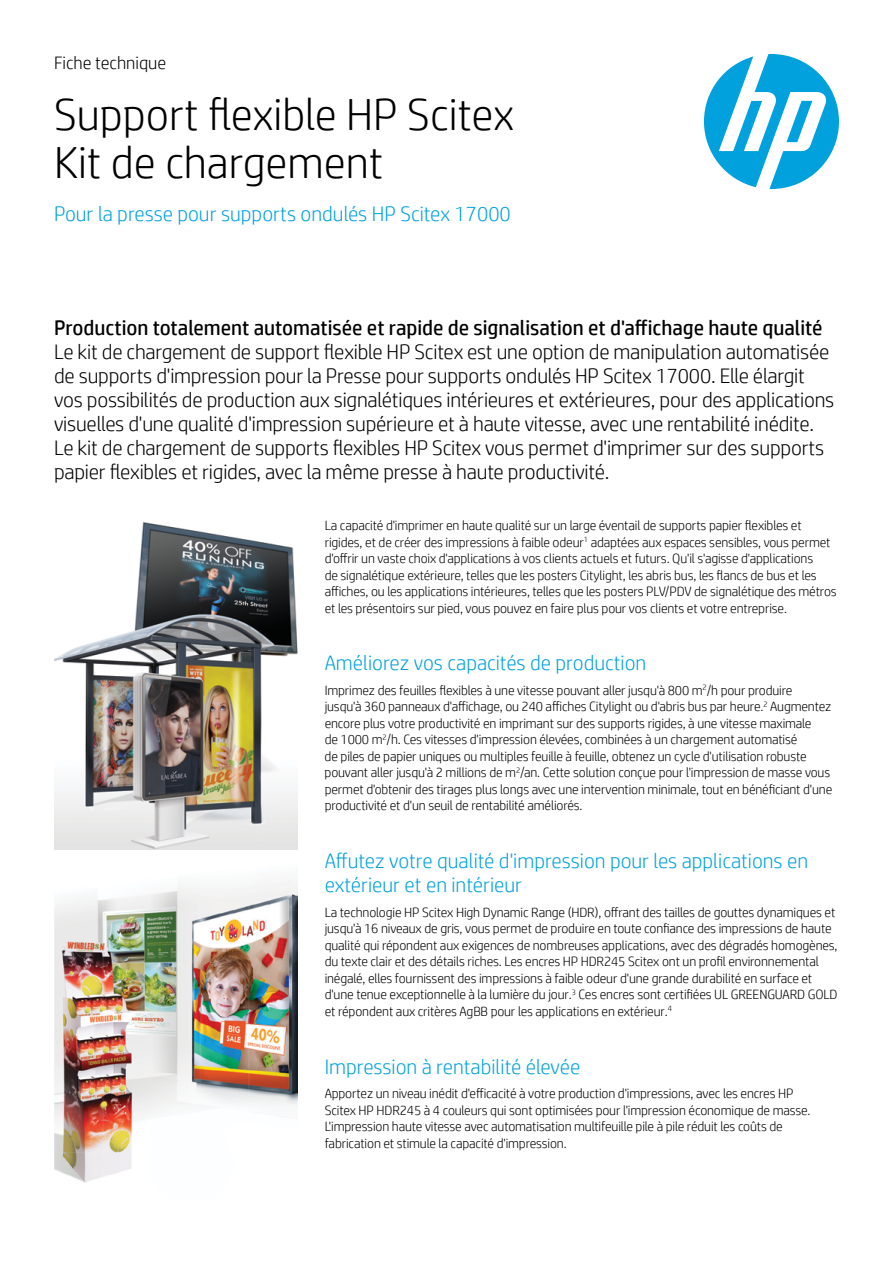
<style>
.page{position:relative;width:893px;height:1263px;background:#fff}
.page>*{position:absolute;margin:0;border:0;box-sizing:border-box;transform-origin:0 0}
.t1{font:300 45px/48px "HP Simplified";color:#000}
.t2{font:300 21px/24px "HP Simplified";letter-spacing:-.01em;color:#000}
.t3{font:300 21px/24px "HP Simplified";color:#00a1dd}
.t4{font:21px "HP Simplified";color:#000}
.t5{font:300 18px "HP Simplified";color:#000}
.t6{font:300 13.5px/16.5px "HP Simplified";letter-spacing:-.01em;color:#000}
</style>
<div class="page">
<svg style="left:704px;top:54px;width:135px;height:135px"></svg>
<img style="left:54px;top:522px;width:244px;height:327px">
<img style="left:54px;top:880px;width:244px;height:303px">
<h3 class="t5" style="left:54px;top:51px;width:114px">Fiche technique</h3>
<h1 class="t1" style="left:54px;top:89px;width:462px">Support flexible HP Scitex<br>Kit de chargement</h1>
<h2 class="t3" style="left:54px;top:201px;width:458px">Pour la presse pour supports ondulés HP Scitex 17000</h2>
<h2 class="t4" style="left:54px;top:314px;width:770px">Production totalement automatisée et rapide de signalisation et d'affichage haute qualité</h2>
<p class="t2" style="left:54px;top:340px;width:782px">Le kit de chargement de support flexible HP Scitex est une option de manipulation automatisée de supports d'impression pour la Presse pour supports ondulés HP Scitex 17000. Elle élargit vos possibilités de production aux signalétiques intérieures et extérieures, pour des applications visuelles d'une qualité d'impression supérieure et à haute vitesse, avec une rentabilité inédite.<br>Le kit de chargement de supports flexibles HP Scitex vous permet d'imprimer sur des supports papier flexibles et rigides, avec la même presse à haute productivité.</p>
<p class="t6" style="left:325px;top:517px;width:514px">La capacité d'imprimer en haute qualité sur un large éventail de supports papier flexibles et rigides, et de créer des impressions à faible odeur<sup>1</sup> adaptées aux espaces sensibles, vous permet d'offrir un vaste choix d'applications à vos clients actuels et futurs. Qu'il s'agisse d'applications<br>de signalétique extérieure, telles que les posters Citylight, les abris bus, les flancs de bus et les affiches, ou les applications intérieures, telles que les posters PLV/PDV de signalétique des métros et les présentoirs sur pied, vous pouvez en faire plus pour vos clients et votre entreprise.</p>
<h2 class="t3" style="left:325px;top:650px;width:323px">Améliorez vos capacités de production</h2>
<p class="t6" style="left:325px;top:682px;width:509px">Imprimez des feuilles flexibles à une vitesse pouvant aller jusqu'à 800 m<sup>2</sup>/h pour produire jusqu'à 360 panneaux d'affichage, ou 240 affiches Citylight ou d'abris bus par heure.<sup>2</sup> Augmentez encore plus votre productivité en imprimant sur des supports rigides, à une vitesse maximale<br>de 1000 m<sup>2</sup>/h. Ces vitesses d'impression élevées, combinées à un chargement automatisé<br>de piles de papier uniques ou multiples feuille à feuille, obtenez un cycle d'utilisation robuste pouvant aller jusqu'à 2 millions de m<sup>2</sup>/an. Cette solution conçue pour l'impression de masse vous permet d'obtenir des tirages plus longs avec une intervention minimale, tout en bénéficiant d'une productivité et d'un seuil de rentabilité améliorés.</p>
<h2 class="t3" style="left:325px;top:848px;width:485px">Affutez votre qualité d'impression pour les applications en extérieur et en intérieur</h2>
<p class="t6" style="left:325px;top:903px;width:514px">La technologie HP Scitex High Dynamic Range (HDR), offrant des tailles de gouttes dynamiques et jusqu'à 16 niveaux de gris, vous permet de produire en toute confiance des impressions de haute qualité qui répondent aux exigences de nombreuses applications, avec des dégradés homogènes, du texte clair et des détails riches. Les encres HP HDR245 Scitex ont un profil environnemental inégalé, elles fournissent des impressions à faible odeur d'une grande durabilité en surface et d'une tenue exceptionnelle à la lumière du jour.<sup>3</sup> Ces encres sont certifiées UL GREENGUARD GOLD et répondent aux critères AgBB pour les applications en extérieur.<sup>4</sup></p>
<h2 class="t3" style="left:325px;top:1054px;width:257px">Impression à rentabilité élevée</h2>
<p class="t6" style="left:325px;top:1085px;width:487px">Apportez un niveau inédit d'efficacité à votre production d'impressions, avec les encres HP Scitex HP HDR245 à 4 couleurs qui sont optimisées pour l'impression économique de masse.<br>L'impression haute vitesse avec automatisation multifeuille pile à pile réduit les coûts de fabrication et stimule la capacité d'impression.</p>
</div>
